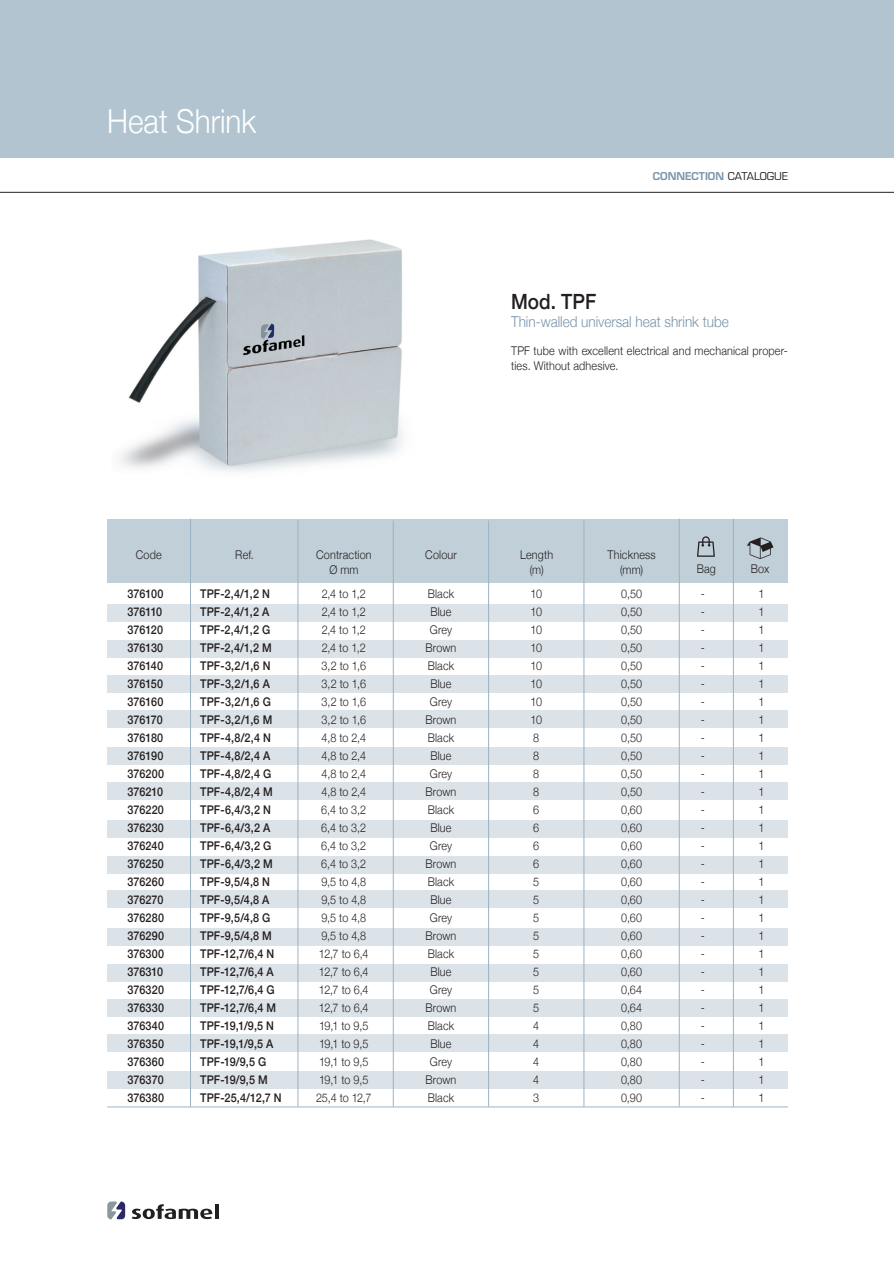
<style>
.page{position:relative;width:894px;height:1265px;background:#fff}
.page>*{position:absolute;margin:0;border:0;box-sizing:border-box;transform-origin:0 0}
.t1{font:300 33px "Helvetica Neue";color:#fff;scale:.9 1}
.t2{font:500 21px "Helvetica Neue";color:#231f20;scale:.9 1}
.t3{font:300 15px "Helvetica Neue";color:#7794ab;scale:.9 1}
.t4{font:500 12px/18px "Helvetica Neue";letter-spacing:.005em;color:#231f20;scale:.9 1}
.t5{font:300 12px/18px "Helvetica Neue";letter-spacing:.015em;color:#231f20;text-align:center;scale:.9 1}
.t6{font:300 12px/18px "Helvetica Neue";letter-spacing:-.01em;color:#231f20;text-align:center;scale:.9 1}
.t7{font:300 12px/18px "Helvetica Neue";letter-spacing:-.045em;color:#231f20;scale:.9 1}
.t8{font:600 10.5px "Eurostile";color:#7794ab}
.s1{font-weight:400;color:#231f20}
</style>
<div class="page">
<svg style="left:132px;top:1204px;width:80px;height:15px"></svg>
<hr style="left:215px;top:1204px;width:4px;height:15px;background:#231f20">
<svg style="left:107px;top:1201px;width:18px;height:18px"></svg>
<div style="left:0;top:0;width:894px;height:158px;background:#b2c4cf"></div>
<hr style="left:0;top:192px;width:894px;height:1px;background:#231f20">
<div style="left:107px;top:604px;width:681px;height:17px;background:#dbe2e8"></div>
<div style="left:107px;top:640px;width:681px;height:18px;background:#dbe2e8"></div>
<div style="left:107px;top:676px;width:681px;height:17px;background:#dbe2e8"></div>
<div style="left:107px;top:710px;width:681px;height:18px;background:#dbe2e8"></div>
<div style="left:107px;top:747px;width:681px;height:17px;background:#dbe2e8"></div>
<div style="left:107px;top:783px;width:681px;height:17px;background:#dbe2e8"></div>
<div style="left:107px;top:820px;width:681px;height:17px;background:#dbe2e8"></div>
<div style="left:107px;top:856px;width:681px;height:17px;background:#dbe2e8"></div>
<div style="left:107px;top:891px;width:681px;height:17px;background:#dbe2e8"></div>
<div style="left:107px;top:928px;width:681px;height:17px;background:#dbe2e8"></div>
<div style="left:107px;top:964px;width:681px;height:17px;background:#dbe2e8"></div>
<div style="left:107px;top:999px;width:681px;height:17px;background:#dbe2e8"></div>
<div style="left:107px;top:1034px;width:681px;height:17px;background:#dbe2e8"></div>
<div style="left:107px;top:1071px;width:681px;height:18px;background:#dbe2e8"></div>
<img style="left:120px;top:239px;width:283px;height:233px">
<div style="left:107px;top:519px;width:681px;height:63px;background:#c1cfd8"></div>
<hr style="left:190px;top:519px;width:1px;height:587px;background:#9bb3c4">
<hr style="left:733px;top:519px;width:1px;height:587px;background:#9bb3c4">
<hr style="left:679px;top:519px;width:1px;height:587px;background:#9bb3c4">
<hr style="left:297px;top:520px;width:1px;height:586px;background:#9bb3c4">
<hr style="left:393px;top:521px;width:1px;height:585px;background:#9bb3c4">
<hr style="left:488px;top:521px;width:1px;height:585px;background:#9bb3c4">
<hr style="left:583px;top:521px;width:1px;height:585px;background:#9bb3c4">
<svg style="left:747px;top:537px;width:26px;height:22px"></svg>
<svg style="left:697px;top:536px;width:18px;height:21px"></svg>
<hr style="left:107px;top:1106px;width:681px;height:1px;background:#9bb3c4">
<h1 class="t1" style="left:107px;top:94px;width:167px">Heat Shrink</h1>
<p class="t8" style="left:653px;top:169px;width:137px">CONNECTION <span class="s1">CATALOGUE</span></p>
<h2 class="t2" style="left:511px;top:284px;width:96px">Mod. TPF</h2>
<p class="t3" style="left:511px;top:309px;width:243px">Thin-walled universal heat shrink tube</p>
<p class="t5" style="left:511px;top:343px;width:309px;line-height:14.4px;text-align:left">TPF tube with excellent electrical and mechanical proper&shy;ties. Without adhesive.</p>
<p class="t5" style="left:136px;top:545px;width:30px">Code</p>
<p class="t5" style="left:235px;top:545px;width:22px">Ref.</p>
<p class="t5" style="left:316px;top:546px;width:63px;line-height:15px">Contraction<br>Ø mm</p>
<p class="t5" style="left:520px;top:546px;width:38px;line-height:15px">Length (m)</p>
<p class="t5" style="left:607px;top:546px;width:55px;line-height:15px">Thickness (mm)</p>
<p class="t5" style="left:425px;top:545px;width:37px">Colour</p>
<p class="t5" style="left:697px;top:558px;width:23px">Bag</p>
<p class="t5" style="left:751px;top:558px;width:22px">Box</p>
<p class="t4" style="left:200px;top:584px;width:92px">TPF-2,4/1,2 N<br>TPF-2,4/1,2 A<br>TPF-2,4/1,2 G<br>TPF-2,4/1,2 M<br>TPF-3,2/1,6 N<br>TPF-3,2/1,6 A<br>TPF-3,2/1,6 G<br>TPF-3,2/1,6 M<br>TPF-4,8/2,4 N<br>TPF-4,8/2,4 A<br>TPF-4,8/2,4 G<br>TPF-4,8/2,4 M<br>TPF-6,4/3,2 N<br>TPF-6,4/3,2 A<br>TPF-6,4/3,2 G<br>TPF-6,4/3,2 M<br>TPF-9,5/4,8 N<br>TPF-9,5/4,8 A<br>TPF-9,5/4,8 G<br>TPF-9,5/4,8 M<br>TPF-12,7/6,4 N<br>TPF-12,7/6,4 A<br>TPF-12,7/6,4 G<br>TPF-12,7/6,4 M<br>TPF-19,1/9,5 N<br>TPF-19,1/9,5 A<br>TPF-19/9,5 G<br>TPF-19/9,5 M<br>TPF-25,4/12,7 N</p>
<p class="t5" style="left:701px;top:584px;width:6px;text-align:justify">- - - - - - - - - - - - - - - - - - - - - - - - - - - - -</p>
<p class="t5" style="left:758px;top:584px;width:8px;text-align:justify">1<br>1<br>1<br>1<br>1<br>1<br>1<br>1<br>1<br>1<br>1<br>1<br>1<br>1<br>1<br>1<br>1<br>1<br>1<br>1<br>1<br>1<br>1<br>1<br>1<br>1<br>1<br>1<br>1</p>
<p class="t4" style="left:127px;top:584px;width:42px">376100<br>376110<br>376120<br>376130<br>376140<br>376150<br>376160<br>376170<br>376180<br>376190<br>376200<br>376210<br>376220<br>376230<br>376240<br>376250<br>376260<br>376270<br>376280<br>376290<br>376300<br>376310<br>376320<br>376330<br>376340<br>376350<br>376360<br>376370<br>376380</p>
<p class="t6" style="left:316px;top:584px;width:63px">2,4 to 1,2<br>2,4 to 1,2<br>2,4 to 1,2<br>2,4 to 1,2<br>3,2 to 1,6<br>3,2 to 1,6<br>3,2 to 1,6<br>3,2 to 1,6<br>4,8 to 2,4<br>4,8 to 2,4<br>4,8 to 2,4<br>4,8 to 2,4<br>6,4 to 3,2<br>6,4 to 3,2<br>6,4 to 3,2<br>6,4 to 3,2<br>9,5 to 4,8<br>9,5 to 4,8<br>9,5 to 4,8<br>9,5 to 4,8<br>12,7 to 6,4<br>12,7 to 6,4<br>12,7 to 6,4<br>12,7 to 6,4<br>19,1 to 9,5<br>19,1 to 9,5<br>19,1 to 9,5<br>19,1 to 9,5<br>25,4 to 12,7</p>
<p class="t5" style="left:425px;top:584px;width:36px">Black<br>Blue<br>Grey<br>Brown<br>Black<br>Blue<br>Grey<br>Brown<br>Black<br>Blue<br>Grey<br>Brown<br>Black<br>Blue<br>Grey<br>Brown<br>Black<br>Blue<br>Grey<br>Brown<br>Black<br>Blue<br>Grey<br>Brown<br>Black<br>Blue<br>Grey<br>Brown<br>Black</p>
<p class="t7" style="left:530px;top:584px;width:14px">10<br>10<br>10<br>10<br>10<br>10<br>10<br>10<br>8<br>8<br>8<br>8<br>6<br>6<br>6<br>6<br>5<br>5<br>5<br>5<br>5<br>5<br>5<br>5<br>4<br>4<br>4<br>4<br>3</p>
<p class="t5" style="left:621px;top:584px;width:25px;text-align:justify">0,50<br>0,50<br>0,50<br>0,50<br>0,50<br>0,50<br>0,50<br>0,50<br>0,50<br>0,50<br>0,50<br>0,50<br>0,60<br>0,60<br>0,60<br>0,60<br>0,60<br>0,60<br>0,60<br>0,60<br>0,60<br>0,60<br>0,64<br>0,64<br>0,80<br>0,80<br>0,80<br>0,80<br>0,90</p>
</div>
